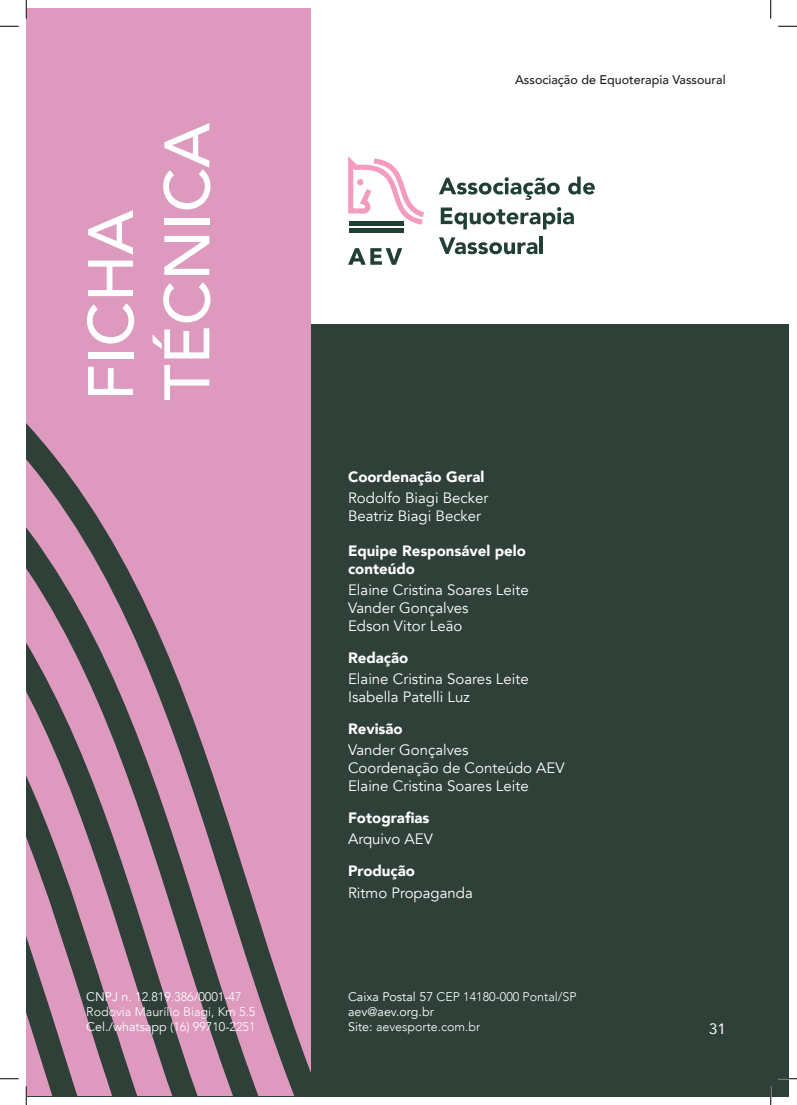
<style>
.page{position:relative;width:797px;height:1105px;background:#fff}
.page>*{position:absolute;margin:0;border:0;box-sizing:border-box;transform-origin:0 0}
.t1{font:500 63.5px/76.2px "Avenir";color:#fff}
.t2{font:15px/18px "Avenir";color:#fff}
.t3{font:900 15px/18px "Avenir";color:#fff}
.t4{font:15px "Avenir";color:#fff}
.t5{font:300 12.5px/15px "Avenir";color:#fff}
.t6{font:500 12.5px "Avenir";color:#231f20}
.s1{font-weight:400}
</style>
<div class="page">
<div style="left:26px;top:26px;width:762px;height:1070px;background:#2e4037"></div>
<div style="left:310px;top:9px;width:478px;height:315px;background:#fff"></div>
<div style="left:26px;top:9px;width:284px;height:1087px;background:#dd9abe"></div>
<svg style="left:26px;top:423px;width:284px;height:673px"></svg>
<hr style="left:349px;top:229px;width:54px;height:4px;background:#223f33">
<svg style="left:348px;top:156px;width:77px;height:70px"></svg>
<svg style="left:439px;top:177px;width:120px;height:23px"></svg>
<svg style="left:568px;top:177px;width:27px;height:18px"></svg>
<svg style="left:441px;top:207px;width:133px;height:22px"></svg>
<svg style="left:439px;top:237px;width:98px;height:17px"></svg>
<hr style="left:539px;top:236px;width:4px;height:18px;background:#223f33">
<svg style="left:348px;top:248px;width:54px;height:17px"></svg>
<svg style="left:0;top:25px;width:19px;height:2px"></svg>
<svg style="left:778px;top:25px;width:19px;height:2px"></svg>
<svg style="left:0;top:1078px;width:19px;height:1px"></svg>
<svg style="left:778px;top:1078px;width:19px;height:1px"></svg>
<svg style="left:25px;top:0;width:2px;height:19px"></svg>
<svg style="left:25px;top:1086px;width:2px;height:19px"></svg>
<svg style="left:770px;top:0;width:1px;height:19px"></svg>
<svg style="left:770px;top:1086px;width:1px;height:19px"></svg>
<h1 class="t1" style="left:69px;top:401px;width:279px;rotate:-90deg">FICHA<br>TÉCNICA</h1>
<p class="t6" style="left:515px;top:69px;width:212px">Associação de Equoterapia Vassoural</p>
<p class="t3" style="left:348px;top:467px;width:138px">Coordenação Geral</p>
<p class="t2" style="left:348px;top:489px;width:142px">Rodolfo Biagi Becker<br>Beatriz Biagi Becker</p>
<p class="t3" style="left:348px;top:541px;width:179px">Equipe Responsável pelo conteúdo</p>
<p class="t2" style="left:348px;top:581px;width:182px">Elaine Cristina Soares Leite<br>Vander Gonçalves<br>Edson Vitor Leão</p>
<p class="t3" style="left:348px;top:648px;width:62px">Redação</p>
<p class="t2" style="left:348px;top:670px;width:182px">Elaine Cristina Soares Leite<br>Isabella Patelli Luz</p>
<p class="t3" style="left:348px;top:719px;width:56px">Revisão</p>
<p class="t2" style="left:348px;top:741px;width:218px">Vander Gonçalves<br>Coordenação de Conteúdo AEV<br>Elaine Cristina Soares Leite</p>
<p class="t3" style="left:348px;top:808px;width:83px">Fotografias</p>
<p class="t2" style="left:348px;top:831px;width:86px">Arquivo AEV</p>
<p class="t3" style="left:348px;top:861px;width:68px">Produção</p>
<p class="t2" style="left:348px;top:884px;width:126px">Ritmo Propaganda</p>
<p class="t5" style="left:86px;top:989px;width:171px"><span class="s1">CNPJ n.</span> 12.819.386/0001-47<br>Rodovia Maurílio Biagi, Km 5.5<br><span class="s1">Cel./whatsapp</span> (16) 99710-2251</p>
<p class="t5" style="left:348px;top:989px;width:230px"><span class="s1">Caixa Postal 57</span> CEP 14180-000 Pontal/SP <span class="s1">aev@aev.org.br<br>Site:</span> aevesporte.com.br</p>
<p class="t4" style="left:709px;top:1016px;width:18px">31</p>
</div>
